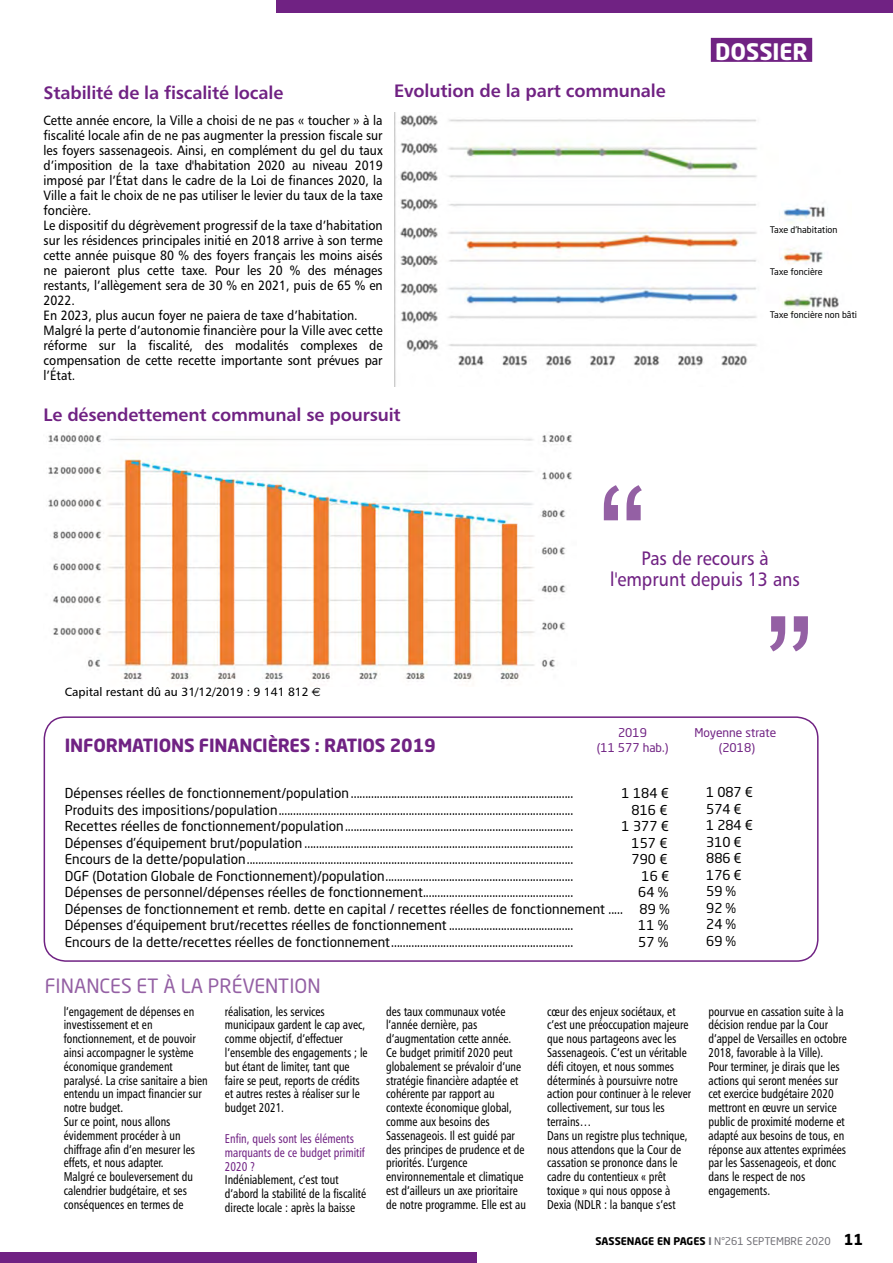
<style>
.page{position:relative;width:893px;height:1263px;background:#fff}
.page>*{position:absolute;margin:0;border:0;box-sizing:border-box;transform-origin:0 0}
.t1{font:700 22.5px "Neo Sans Std";color:#fff}
.t2{font:19.5px/21px "Humanist 777 BT Roman B";color:#702283;text-align:center;scale:.9 1}
.t3{font:19.5px "Neo Sans Std";color:#9460a4}
.t4{font:18px "Humanist 777 BT Bold B";letter-spacing:-.01em;color:#702283}
.t5{font:700 18px "Neo Sans Std";letter-spacing:-.01em;color:#702283}
.t6{font:13.5px/16.5px "Neo Sans Std";color:#000;text-align:justify}
.t7{font:13.5px/15px "Humanist 777 BT Roman B";color:#000;scale:.9 1}
.t8{font:12.75px/13.8px "Humanist 777 BT Roman Condensed B";color:#000;scale:.9 1}
.t9{font:12.75px/13.8px "Humanist 777 BT Roman Condensed B";color:#702283;scale:.9 1}
.t10{font:12px "Humanist 777 BT Roman B";color:#000}
.t11{font:12px/14.7px "Neo Sans Std";color:#702283;text-align:center}
.t12{font:10.5px "Neo Sans Std";color:#706f75}
.t13{font:9px "Neo Sans Std";color:#000}
.s1{font-family:"Euro Sans"}
.s2{font-weight:700;color:#000}
.s3{font-weight:700}
.s4{font-weight:700;font-size:15px;color:#000}
</style>
<div class="page">
<img style="left:394px;top:113px;width:445px;height:274px">
<div style="left:44px;top:716px;width:775px;height:246px;border:2px solid #702283;border-radius:21px"></div>
<div style="left:711px;top:38px;width:101px;height:24px;background:#702283"></div>
<div style="left:0;top:1252px;width:476px;height:11px;background:#702283"></div>
<div style="left:276px;top:0;width:617px;height:13px;background:#702283"></div>
<img style="left:48px;top:432px;width:524px;height:250px">
<svg style="left:604px;top:485px;width:38px;height:35px"></svg>
<svg style="left:770px;top:616px;width:38px;height:35px"></svg>
<h3 class="t4" style="left:44px;top:81px;width:241px">Stabilité de la fiscalité locale</h3>
<p class="t7" style="left:44px;top:113px;width:378px">Cette année encore, la Ville a choisi de ne pas « toucher » à la fiscalité locale afin de ne pas augmenter la pression fiscale sur les foyers sassenageois. Ainsi, en complément du gel du taux d’imposition de la taxe d'habitation 2020 au niveau 2019 imposé par l’État dans le cadre de la Loi de finances 2020, la Ville a fait le choix de ne pas utiliser le levier du taux de la taxe foncière.<br>Le dispositif du dégrèvement progressif de la taxe d’habitation sur les résidences principales initié en 2018 arrive à son terme cette année puisque 80 % des foyers français les moins aisés ne paieront plus cette taxe. Pour les 20 % des ménages restants, l’allègement sera de 30 % en 2021, puis de 65 % en 2022.<br>En 2023, plus aucun foyer ne paiera de taxe d’habitation.<br>Malgré la perte d’autonomie financière pour la Ville avec cette réforme sur la fiscalité, des modalités complexes de compensation de cette recette importante sont prévues par l’État.</p>
<h3 class="t4" style="left:394px;top:80px;width:273px">Evolution de la part communale</h3>
<h3 class="t4" style="left:44px;top:403px;width:359px">Le désendettement communal se poursuit</h3>
<h1 class="t1" style="left:715px;top:37px;width:94px">DOSSIER</h1>
<p class="t13" style="left:770px;top:224px;width:69px">Taxe d'habitation</p>
<p class="t13" style="left:770px;top:266px;width:55px">Taxe foncière</p>
<p class="t13" style="left:770px;top:309px;width:89px">Taxe foncière non bâti</p>
<p class="t10" style="left:65px;top:684px;width:257px">Capital restant dû au 31/12/2019 : 9 141 812 <span class="s1">€</span></p>
<h2 class="t2" style="left:610px;top:548px;width:212px">Pas de recours à l'emprunt depuis 13 ans</h2>
<p class="t11" style="left:597px;top:725px;width:73px">2019<br>(11 577 hab.)</p>
<h3 class="t5" style="left:65px;top:734px;width:372px">INFORMATIONS FINANCIÈRES : RATIOS 2019</h3>
<p class="t6" style="left:65px;top:785px;width:510px">Dépenses réelles de fonctionnement/population.............................................................................</p>
<p class="t6" style="left:622px;top:785px;width:49px">1 184 €</p>
<p class="t6" style="left:65px;top:801px;width:510px">Produits des impositions/population......................................................................................................</p>
<p class="t6" style="left:632px;top:801px;width:38px">816 €</p>
<p class="t6" style="left:65px;top:818px;width:510px">Recettes réelles de fonctionnement/population...............................................................................</p>
<p class="t6" style="left:622px;top:818px;width:49px">1 377 €</p>
<p class="t6" style="left:65px;top:834px;width:510px">Dépenses d’équipement brut/population .............................................................................................</p>
<p class="t6" style="left:632px;top:834px;width:38px">157 €</p>
<p class="t6" style="left:65px;top:851px;width:510px">Encours de la dette/population.................................................................................................................</p>
<p class="t6" style="left:632px;top:851px;width:38px">790 €</p>
<p class="t6" style="left:65px;top:867px;width:510px">DGF (Dotation Globale de Fonctionnement)/population.................................................................</p>
<p class="t6" style="left:642px;top:867px;width:29px">16 €</p>
<p class="t6" style="left:65px;top:884px;width:510px">Dépenses de personnel/dépenses réelles de fonctionnement....................................................</p>
<p class="t6" style="left:65px;top:884px;width:607px;text-indent:573px">64 % Dépenses de fonctionnement et remb. dette en capital / recettes réelles de fonctionnement ..... 89 % Dépenses d’équipement brut/recettes réelles de fonctionnement ...........................................</p>
<p class="t6" style="left:638px;top:917px;width:32px">11 %</p>
<p class="t6" style="left:65px;top:933px;width:510px">Encours de la dette/recettes réelles de fonctionnement...............................................................</p>
<p class="t6" style="left:638px;top:933px;width:32px">57 %</p>
<p class="t11" style="left:694px;top:725px;width:83px">Moyenne strate (2018)</p>
<p class="t6" style="left:706px;top:784px;width:48px;text-align:left">1 087 €<br>574 €<br>1 284 €<br>310 €<br>886 €<br>176 €<br>59 %<br>92 %<br>24 %<br>69 %</p>
<h2 class="t3" style="left:45px;top:973px;width:277px">FINANCES ET À LA PRÉVENTION</h2>
<p class="t8" style="left:64px;top:1004px;width:161px">l’engagement de dépenses en investissement et en fonctionnement, et de pouvoir ainsi accompagner le système économique grandement paralysé. La crise sanitaire a bien entendu un impact financier sur notre budget.<br>Sur ce point, nous allons évidemment procéder à un chiffrage afin d’en mesurer les effets, et nous adapter.<br>Malgré ce bouleversement du calendrier budgétaire, et ses conséquences en termes de</p>
<p class="t8" style="left:225px;top:1004px;width:160px">réalisation, les services municipaux gardent le cap avec, comme objectif, d’effectuer l’ensemble des engagements ; le but étant de limiter, tant que faire se peut, reports de crédits et autres restes à réaliser sur le budget 2021.</p>
<p class="t9" style="left:225px;top:1131px;width:157px">Enfin, quels sont les éléments marquants de ce budget primitif<br>2020 ?</p>
<p class="t8" style="left:225px;top:1173px;width:158px">Indéniablement, c’est tout d’abord la stabilité de la fiscalité directe locale : après la baisse</p>
<p class="t8" style="left:386px;top:1004px;width:157px">des taux communaux votée l’année dernière, pas d’augmentation cette année.<br>Ce budget primitif 2020 peut globalement se prévaloir d’une stratégie financière adaptée et cohérente par rapport au contexte économique global, comme aux besoins des<br>Sassenageois. Il est guidé par des principes de prudence et de priorités. L’urgence environnementale et climatique est d’ailleurs un axe prioritaire de notre programme. Elle est au</p>
<p class="t8" style="left:547px;top:1004px;width:161px">cœur des enjeux sociétaux, et c’est une préoccupation majeure que nous partageons avec les<br>Sassenageois. C’est un véritable défi citoyen, et nous sommes déterminés à poursuivre notre action pour continuer à le relever collectivement, sur tous les terrains…<br>Dans un registre plus technique, nous attendons que la Cour de cassation se prononce dans le cadre du contentieux « prêt toxique » qui nous oppose à<br>Dexia (NDLR : la banque s’est</p>
<p class="t8" style="left:708px;top:1004px;width:155px">pourvue en cassation suite à la décision rendue par la Cour d’appel de Versailles en octobre<br>2018, favorable à la Ville).<br>Pour terminer, je dirais que les actions qui seront menées sur cet exercice budgétaire 2020 mettront en œuvre un service public de proximité moderne et adapté aux besoins de tous, en réponse aux attentes exprimées par les Sassenageois, et donc dans le respect de nos engagements.</p>
<p class="t12" style="left:595px;top:1234px;width:269px"><span class="s2">SASSENAGE EN PAGES</span> <span class="s3">I</span> N°261 SEPTEMBRE 2020 <span class="s4">11</span></p>
</div>
